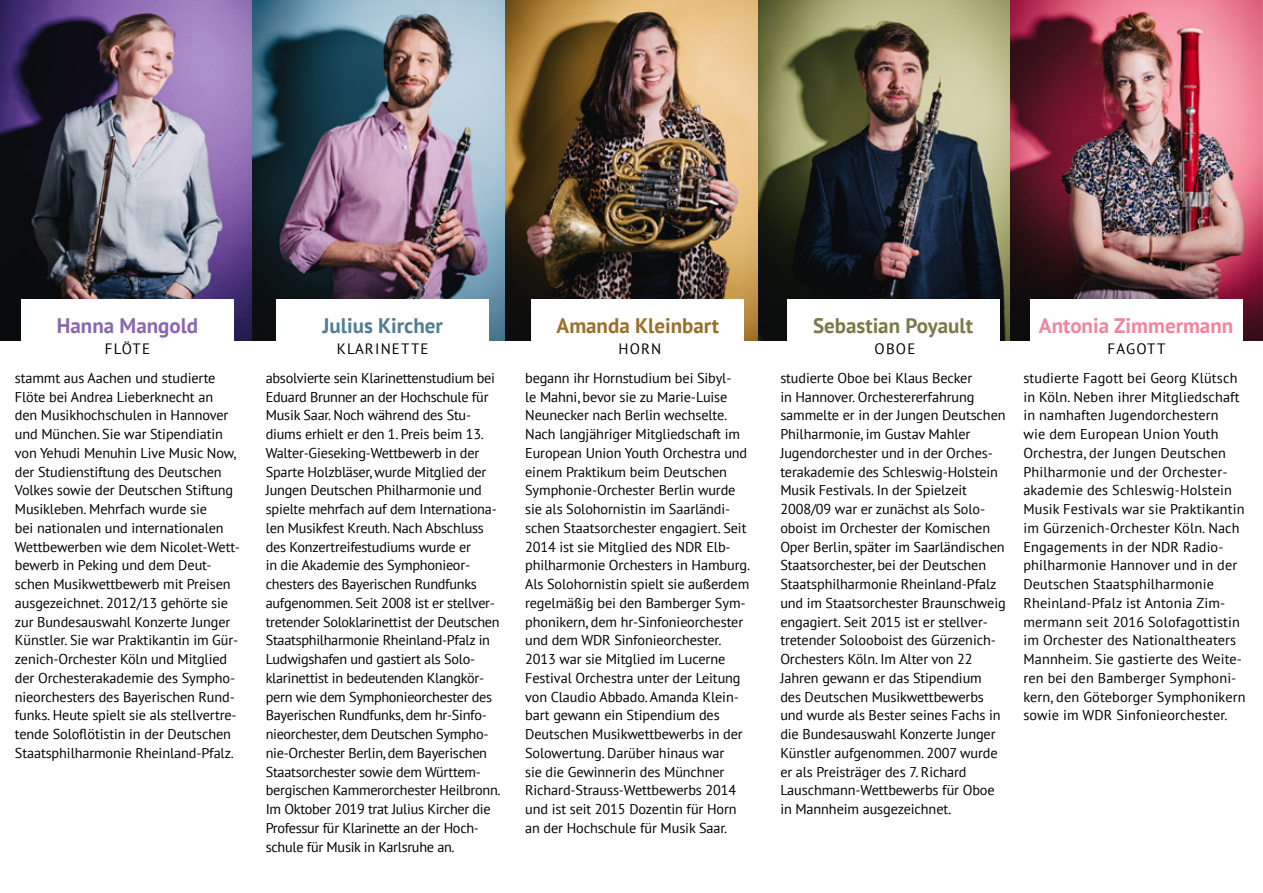
<style>
.page{position:relative;width:1263px;height:893px;background:#fff}
.page>*{position:absolute;margin:0;border:0;box-sizing:border-box;transform-origin:0 0}
.t1{font:700 21px "PT Sans";color:#f1859c}
.t2{font:700 21px "PT Sans";color:#787a48}
.t3{font:700 21px "PT Sans";color:#9a6f2a}
.t4{font:700 21px "PT Sans";color:#507c95}
.t5{font:700 21px "PT Sans";color:#8a66b0}
.t6{font:15px "PT Sans";letter-spacing:.08em;color:#000}
.t7{font:14.25px/18.8px "PT Sans";letter-spacing:-.005em;color:#000}
</style>
<div class="page">
<img style="left:0;top:0;width:1263px;height:340px">
<div style="left:21px;top:299px;width:213px;height:71px;background:#fff"></div>
<div style="left:787px;top:299px;width:212px;height:71px;background:#fff"></div>
<div style="left:1030px;top:299px;width:212px;height:71px;background:#fff"></div>
<div style="left:276px;top:299px;width:213px;height:71px;background:#fff"></div>
<div style="left:531px;top:299px;width:213px;height:71px;background:#fff"></div>
<h1 class="t5" style="left:57px;top:311px;width:143px">Hanna Mangold</h1>
<p class="t6" style="left:105px;top:339px;width:47px">FLÖTE</p>
<p class="t7" style="left:15px;top:368px;width:226px">stammt aus Aachen und studierte Flöte bei Andrea Lieberknecht an<br>den Musikhochschulen in Hannover und München. Sie war Stipendiatin von Yehudi Menuhin Live Music Now, der Studienstiftung des Deutschen Volkes sowie der Deutschen Stiftung Musikleben. Mehrfach wurde sie<br>bei nationalen und internationalen Wettbewerben wie dem Nicolet-Wett&shy;bewerb in Peking und dem Deut&shy;schen Musikwettbewerb mit Preisen ausgezeichnet. 2012/13 gehörte sie zur Bundesauswahl Konzerte Junger Künstler. Sie war Praktikantin im Gür&shy;zenich-Orchester Köln und Mitglied der Orchesterakademie des Sympho&shy;nieorchesters des Bayerischen Rund&shy;funks. Heute spielt sie als stellvertre&shy;tende Soloflötistin in der Deutschen Staatsphilharmonie Rheinland-Pfalz.</p>
<h1 class="t4" style="left:323px;top:311px;width:122px">Julius Kircher</h1>
<p class="t6" style="left:337px;top:339px;width:93px">KLARINETTE</p>
<p class="t7" style="left:266px;top:368px;width:236px">absolvierte sein Klarinettenstudium bei Eduard Brunner an der Hochschule für Musik Saar. Noch während des Stu&shy;diums erhielt er den 1. Preis beim 13.<br>Walter-Gieseking-Wettbewerb in der Sparte Holzbläser, wurde Mitglied der Jungen Deutschen Philharmonie und spielte mehrfach auf dem Internationa&shy;len Musikfest Kreuth. Nach Abschluss des Konzertreifestudiums wurde er<br>in die Akademie des Symphonieor&shy;chesters des Bayerischen Rundfunks aufgenommen. Seit 2008 ist er stellver&shy;tretender Soloklarinettist der Deutschen Staatsphilharmonie Rheinland-Pfalz in Ludwigshafen und gastiert als Solo&shy;klarinettist in bedeutenden Klangkör&shy;pern wie dem Symphonieorchester des Bayerischen Rundfunks, dem hr-Sinfo&shy;nieorchester, dem Deutschen Sympho&shy;nie-Orchester Berlin, dem Bayerischen Staatsorchester sowie dem Württem&shy;bergischen Kammerorchester Heilbronn.<br>Im Oktober 2019 trat Julius Kircher die Professur für Klarinette an der Hoch&shy;schule für Musik in Karlsruhe an.</p>
<h1 class="t3" style="left:557px;top:311px;width:164px">Amanda Kleinbart</h1>
<p class="t6" style="left:618px;top:339px;width:44px">HORN</p>
<p class="t7" style="left:525px;top:368px;width:226px">begann ihr Hornstudium bei Sibyl-<br>le Mahni, bevor sie zu Marie-Luise Neunecker nach Berlin wechselte.<br>Nach langjähriger Mitgliedschaft im European Union Youth Orchestra und einem Praktikum beim Deutschen Symphonie-Orchester Berlin wurde sie als Solohornistin im Saarländi&shy;schen Staatsorchester engagiert. Seit 2014 ist sie Mitglied des NDR Elb&shy;philharmonie Orchesters in Hamburg.<br>Als Solohornistin spielt sie außerdem regelmäßig bei den Bamberger Sym&shy;phonikern, dem hr-Sinfonieorchester und dem WDR Sinfonieorchester.<br>2013 war sie Mitglied im Lucerne Festival Orchestra unter der Leitung von Claudio Abbado. Amanda Klein&shy;bart gewann ein Stipendium des Deutschen Musikwettbewerbs in der Solowertung. Darüber hinaus war<br>sie die Gewinnerin des Münchner Richard-Strauss-Wettbewerbs 2014 und ist seit 2015 Dozentin für Horn an der Hochschule für Musik Saar.</p>
<h1 class="t2" style="left:813px;top:311px;width:162px">Sebastian Poyault</h1>
<p class="t6" style="left:874px;top:339px;width:42px">OBOE</p>
<p class="t7" style="left:780px;top:368px;width:227px">studierte Oboe bei Klaus Becker<br>in Hannover. Orchestererfahrung sammelte er in der Jungen Deutschen Philharmonie, im Gustav Mahler Jugendorchester und in der Orches&shy;terakademie des Schleswig-Holstein Musik Festivals. In der Spielzeit 2008/09 war er zunächst als Solo&shy;oboist im Orchester der Komischen Oper Berlin, später im Saarländischen Staatsorchester, bei der Deutschen Staatsphilharmonie Rheinland-Pfalz und im Staatsorchester Braunschweig engagiert. Seit 2015 ist er stellver&shy;tretender Solooboist des Gürzenich-Orchesters Köln. Im Alter von 22<br>Jahren gewann er das Stipendium des Deutschen Musikwettbewerbs und wurde als Bester seines Fachs in die Bundesauswahl Konzerte Junger Künstler aufgenommen. 2007 wurde er als Preisträger des 7. Richard Lauschmann-Wettbewerbs für Oboe in Mannheim ausgezeichnet.</p>
<h1 class="t1" style="left:1039px;top:311px;width:196px">Antonia Zimmermann</h1>
<p class="t6" style="left:1107px;top:339px;width:59px">FAGOTT</p>
<p class="t7" style="left:1023px;top:368px;width:224px">studierte Fagott bei Georg Klütsch in Köln. Neben ihrer Mitgliedschaft in namhaften Jugendorchestern<br>wie dem European Union Youth Orchestra, der Jungen Deutschen Philharmonie und der Orchester&shy;akademie des Schleswig-Holstein Musik Festivals war sie Praktikantin im Gürzenich-Orchester Köln. Nach Engagements in der NDR Radio&shy;philharmonie Hannover und in der Deutschen Staatsphilharmonie Rheinland-Pfalz ist Antonia Zim&shy;mermann seit 2016 Solofagottistin im Orchester des Nationaltheaters Mannheim. Sie gastierte des Weite&shy;ren bei den Bamberger Symphoni&shy;kern, den Göteborger Symphonikern sowie im WDR Sinfonieorchester.</p>
</div>
